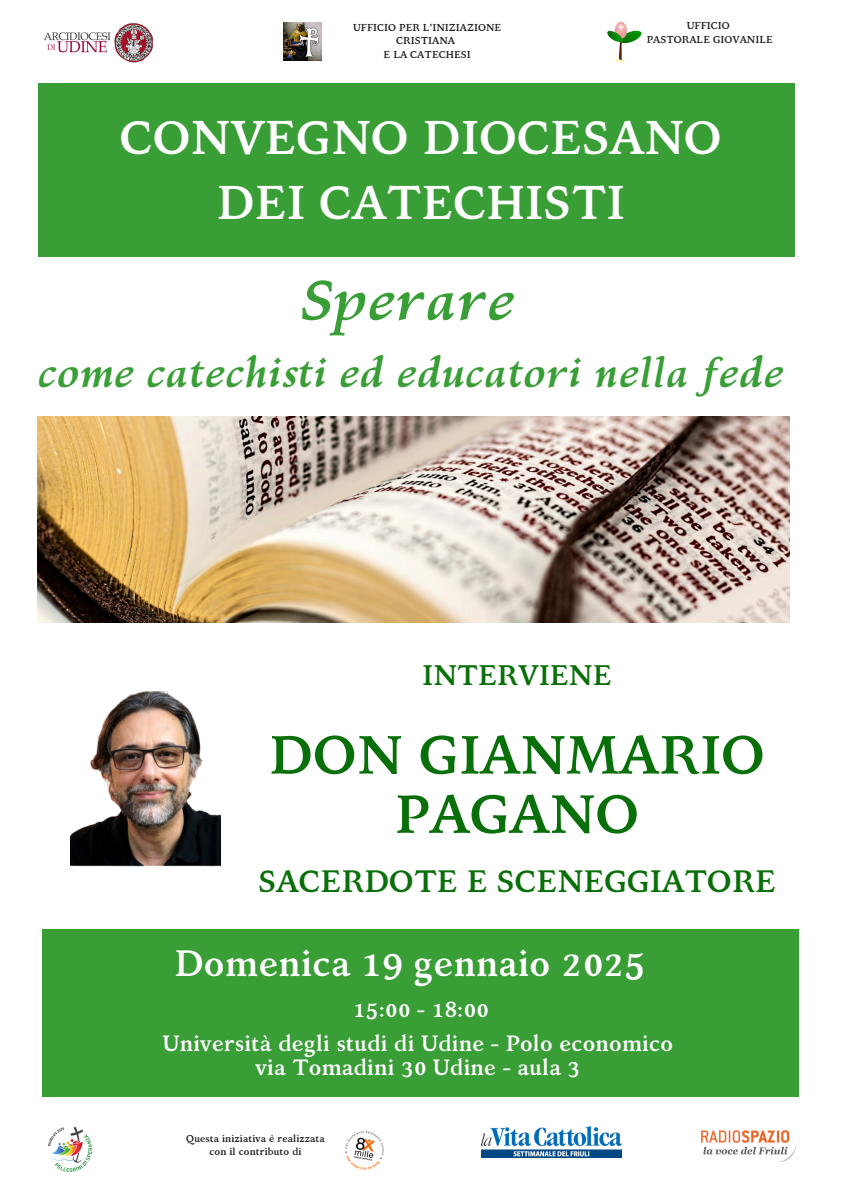
<style>
.page{position:relative;width:842px;height:1191px;background:#fff}
.page>*{position:absolute;margin:0;border:0;box-sizing:border-box;transform-origin:0 0}
.t1{font:italic 700 56px "Kelvinch";color:#3a9e37}
.t2{font:700 54.4px/59.2px "Kelvinch";color:#096f09;text-align:center}
.t3{font:700 47px/65.2px "Kelvinch";color:#fff;text-align:center}
.t4{font:italic 700 41px "Kelvinch";color:#3a9e37}
.t5{font:700 36.4px "Kelvinch";color:#fff}
.t6{font:700 30.8px "Kelvinch";color:#096f09}
.t7{font:700 28.1px "Kelvinch";color:#096f09}
.t8{font:700 22px/34.5px "Kelvinch";color:#fff;text-align:center}
.t9{font:700 10px/13.5px "Kelvinch";color:#1e1f1c;text-align:center}
</style>
<div class="page">
<div style="left:38px;top:84px;width:756px;height:173px;background:#3a9e37"></div>
<img style="left:38px;top:416px;width:751px;height:206px">
<div style="left:43px;top:928px;width:756px;height:168px;background:#3a9e37"></div>
<img style="left:70px;top:691px;width:151px;height:175px">
<img style="left:345px;top:1130px;width:39px;height:40px">
<img style="left:48px;top:1127px;width:44px;height:43px">
<img style="left:607px;top:21px;width:35px;height:42px">
<img style="left:283px;top:22px;width:38px;height:38px">
<img style="left:482px;top:1126px;width:139px;height:31px">
<img style="left:701px;top:1130px;width:96px;height:33px">
<img style="left:44px;top:23px;width:110px;height:40px">
<p class="t9" style="left:353px;top:21px;width:150px">UFFICIO PER L’INIZIAZIONE<br>CRISTIANA</p>
<h2 class="t9" style="left:384px;top:48px;width:89px">E LA CATECHESI</h2>
<p class="t9" style="left:687px;top:19px;width:45px">UFFICIO</p>
<p class="t9" style="left:647px;top:33px;width:128px">PASTORALE GIOVANILE</p>
<p class="t3" style="left:120px;top:104px;width:604px">CONVEGNO DIOCESANO<br>DEI CATECHISTI</p>
<p class="t1" style="left:301px;top:262px;width:216px">Sperare</p>
<p class="t4" style="left:38px;top:344px;width:748px">come catechisti ed educatori nella fede</p>
<p class="t7" style="left:422px;top:656px;width:191px">INTERVIENE</p>
<p class="t2" style="left:269px;top:724px;width:497px">DON GIANMARIO<br>PAGANO</p>
<p class="t6" style="left:258px;top:859px;width:519px">SACERDOTE E SCENEGGIATORE</p>
<p class="t5" style="left:174px;top:938px;width:472px">Domenica 19 gennaio 2025</p>
<h3 class="t8" style="left:162px;top:991px;width:512px">15:00 - 18:00<br>Università degli studi di Udine - Polo economico</h3>
<h3 class="t8" style="left:255px;top:1049px;width:326px">via Tomadini 30 Udine - aula 3</h3>
<p class="t9" style="left:186px;top:1131px;width:140px">Questa iniziativa è realizzata con il contributo di</p>
</div>
